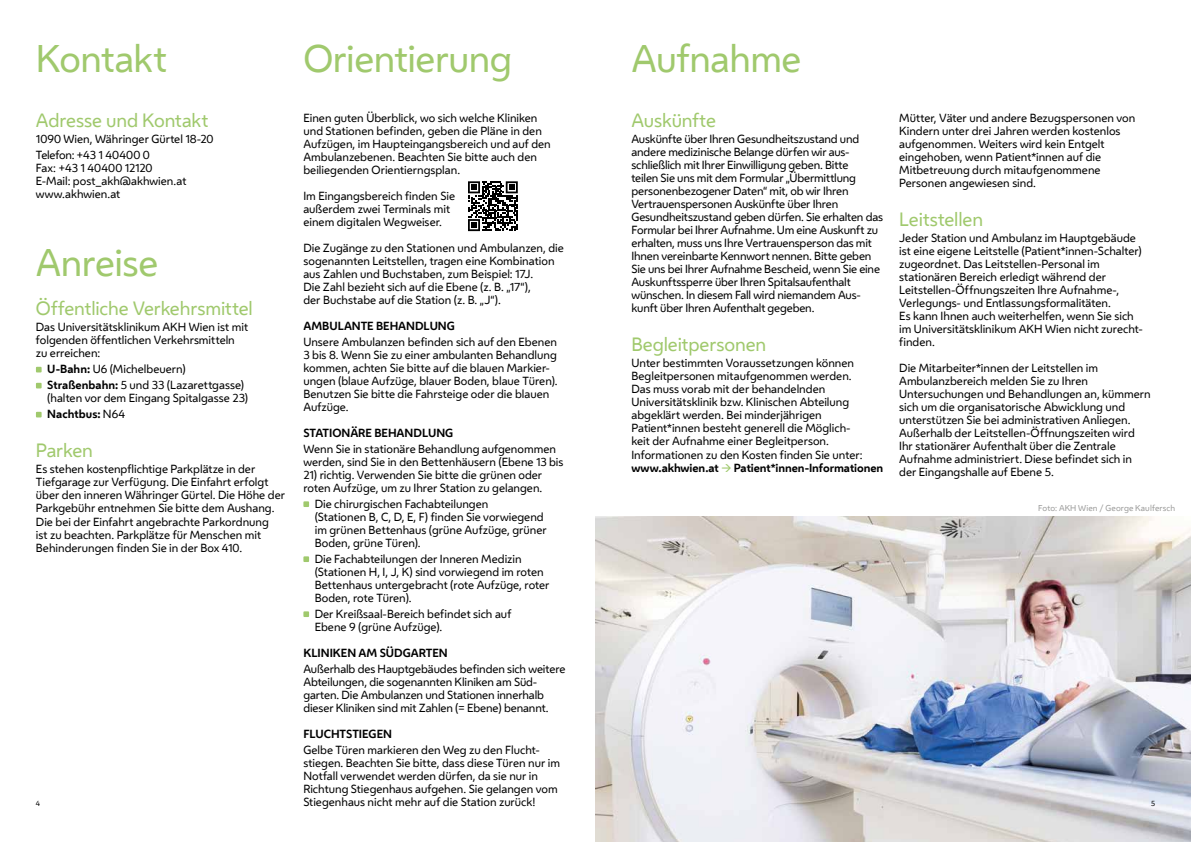
<style>
.page{position:relative;width:1191px;height:842px;background:#fff}
.page>*{position:absolute;margin:0;border:0;box-sizing:border-box;transform-origin:0 0}
.t1{font:36px "Wiener Melange";letter-spacing:-.015em;color:#a0c96d}
.t2{font:18px "Wiener Melange";letter-spacing:-.005em;color:#a0c96d}
.t3{font:11px/13px "Wiener Melange";color:#000}
.t4{font:700 11px "Wiener Melange";letter-spacing:-.005em;color:#000}
.t5{font:8px "Wiener Melange";letter-spacing:.015em;color:#9d9d9c}
.t6{font:7px "Wiener Melange";color:#000}
.s1{font-weight:700}
.s2{color:#a0c96d}
</style>
<div class="page">
<svg style="left:36px;top:367px;width:6px;height:5px"></svg>
<svg style="left:36px;top:383px;width:6px;height:5px"></svg>
<svg style="left:36px;top:412px;width:6px;height:5px"></svg>
<svg style="left:303px;top:501px;width:6px;height:6px"></svg>
<svg style="left:303px;top:556px;width:6px;height:6px"></svg>
<svg style="left:303px;top:611px;width:6px;height:6px"></svg>
<img style="left:595px;top:517px;width:596px;height:325px">
<svg style="left:468px;top:181px;width:50px;height:50px"></svg>
<h1 class="t1" style="left:36px;top:31px;width:133px">Kontakt</h1>
<h1 class="t1" style="left:303px;top:31px;width:210px">Orientierung</h1>
<h1 class="t1" style="left:631px;top:31px;width:171px">Aufnahme</h1>
<h2 class="t2" style="left:36px;top:107px;width:174px">Adresse und Kontakt</h2>
<p class="t3" style="left:36px;top:131px;width:179px;line-height:16px">1090 Wien, Währinger Gürtel 18-20<br>Telefon: +43 1 40400 0</p>
<p class="t3" style="left:36px;top:161px;width:152px">Fax: +43 1 40400 12120<br>E-Mail: post_akh@akhwien.at www.akhwien.at</p>
<p class="t3" style="left:303px;top:111px;width:249px">Einen guten Überblick, wo sich welche Kliniken und Stationen befinden, geben die Pläne in den Aufzügen, im Haupteingangsbereich und auf den Ambulanzebenen. Beachten Sie bitte auch den beiliegenden Orientierngsplan.</p>
<p class="t3" style="left:303px;top:189px;width:153px">Im Eingangsbereich finden Sie außerdem zwei Terminals mit einem digitalen Wegweiser.</p>
<p class="t3" style="left:303px;top:241px;width:262px">Die Zugänge zu den Stationen und Ambulanzen, die sogenannten Leitstellen, tragen eine Kombination aus Zahlen und Buchstaben, zum Beispiel: 17J.<br>Die Zahl bezieht sich auf die Ebene (z. B. „17“),<br>der Buchstabe auf die Station (z. B. „J“).</p>
<p class="t4" style="left:303px;top:317px;width:18px">Ambu</p>
<p class="t4" style="left:338px;top:317px;width:15px">lante</p>
<p class="t4" style="left:376px;top:317px;width:17px">Behand</p>
<p class="t4" style="left:424px;top:317px;width:15px">lung</p>
<p class="t3" style="left:303px;top:335px;width:256px">Unsere Ambulanzen befinden sich auf den Ebenen 3 bis 8. Wenn Sie zu einer ambulanten Behandlung kommen, achten Sie bitte auf die blauen Markier&shy;ungen (blaue Aufzüge, blauer Boden, blaue Türen).<br>Benutzen Sie bitte die Fahrsteige oder die blauen Aufzüge.</p>
<p class="t4" style="left:303px;top:424px;width:14px">Station</p>
<p class="t4" style="left:350px;top:424px;width:41px">äre Behand</p>
<p class="t4" style="left:422px;top:424px;width:15px">lung</p>
<p class="t3" style="left:303px;top:442px;width:262px">Wenn Sie in stationäre Behandlung aufgenommen werden, sind Sie in den Bettenhäusern (Ebene 13 bis</p>
<p class="t3" style="left:303px;top:468px;width:240px">21) richtig. Verwenden Sie bitte die grünen oder roten Aufzüge, um zu Ihrer Station zu gelangen.</p>
<p class="t3" style="left:315px;top:497px;width:233px">Die chirurgischen Fachabteilungen<br>(Stationen B, C, D, E, F) finden Sie vorwiegend im grünen Bettenhaus (grüne Aufzüge, grüner Boden, grüne Türen).</p>
<p class="t3" style="left:315px;top:552px;width:236px">Die Fachabteilungen der Inneren Medizin (Stationen H, I, J, K) sind vorwiegend im roten Bettenhaus untergebracht (rote Aufzüge, roter Boden, rote Türen).</p>
<p class="t3" style="left:315px;top:607px;width:198px">Der Kreißsaal-Bereich befindet sich auf<br>Ebene 9 (grüne Aufzüge).</p>
<p class="t4" style="left:303px;top:644px;width:22px">Kliniken</p>
<p class="t4" style="left:358px;top:644px;width:45px">am Südgarten</p>
<p class="t3" style="left:303px;top:662px;width:264px">Außerhalb des Hauptgebäudes befinden sich weitere Abteilungen, die sogenannten Kliniken am Süd&shy;garten. Die Ambulanzen und Stationen innerhalb dieser Kliniken sind mit Zahlen (= Ebene) benannt.</p>
<p class="t4" style="left:303px;top:725px;width:36px">Fluchtstiegen</p>
<p class="t3" style="left:303px;top:743px;width:258px">Gelbe Türen markieren den Weg zu den Flucht&shy;stiegen. Beachten Sie bitte, dass diese Türen nur im Notfall verwendet werden dürfen, da sie nur in Richtung Stiegenhaus aufgehen. Sie gelangen vom Stiegenhaus nicht mehr auf die Station zurück!</p>
<h2 class="t2" style="left:631px;top:107px;width:86px">Auskünfte</h2>
<p class="t3" style="left:631px;top:132px;width:253px">Auskünfte über Ihren Gesundheitszustand und andere medizinische Belange dürfen wir aus&shy;schließlich mit Ihrer Einwilligung geben. Bitte<br>teilen Sie uns mit dem Formular „Übermittlung personenbezogener Daten“ mit, ob wir Ihren Vertrauenspersonen Auskünfte über Ihren Gesundheitszustand geben dürfen. Sie erhalten das Formular bei Ihrer Aufnahme. Um eine Auskunft zu erhalten, muss uns Ihre Vertrauensperson das mit Ihnen vereinbarte Kennwort nennen. Bitte geben Sie uns bei Ihrer Aufnahme Bescheid, wenn Sie eine Auskunftssperre über Ihren Spitalsaufenthalt wünschen. In diesem Fall wird niemandem Aus&shy;kunft über Ihren Aufenthalt gegeben.</p>
<h2 class="t2" style="left:631px;top:331px;width:136px">Begleitpersonen</h2>
<p class="t3" style="left:631px;top:356px;width:253px">Unter bestimmten Voraussetzungen können Begleitpersonen mitaufgenommen werden.<br>Das muss vorab mit der behandelnden Universitätsklinik bzw. Klinischen Abteilung abgeklärt werden. Bei minderjährigen Patient*innen besteht generell die Möglich-<br>keit der Aufnahme einer Begleitperson.<br>Informationen zu den Kosten finden Sie unter: <span class="s1">www.akhwien.at</span> <span class="s2">→</span> <span class="s1">Patient*innen-Informationen</span></p>
<h1 class="t1" style="left:36px;top:235px;width:124px">Anreise</h1>
<h2 class="t2" style="left:36px;top:295px;width:218px">Öffentliche Verkehrsmittel</h2>
<p class="t3" style="left:36px;top:320px;width:214px">Das Universitätsklinikum AKH Wien ist mit folgenden öffentlichen Verkehrsmitteln zu erreichen:</p>
<p class="t3" style="left:47px;top:361px;width:198px;line-height:16px"><span class="s1">U-Bahn:</span> U6 (Michelbeuern)<br><span class="s1">Straßenbahn:</span> 5 und 33 (Lazarettgasse)</p>
<p class="t3" style="left:47px;top:390px;width:202px;line-height:16px">(halten vor dem Eingang Spitalgasse 23)<br><span class="s1">Nachtbus:</span> N64</p>
<h2 class="t2" style="left:36px;top:437px;width:58px">Parken</h2>
<p class="t3" style="left:36px;top:462px;width:250px">Es stehen kostenpflichtige Parkplätze in der Tiefgarage zur Verfügung. Die Einfahrt erfolgt über den inneren Währinger Gürtel. Die Höhe der Parkgebühr entnehmen Sie bitte dem Aushang.<br>Die bei der Einfahrt angebrachte Parkordnung<br>ist zu beachten. Parkplätze für Menschen mit Behinderungen finden Sie in der Box 410.</p>
<p class="t6" style="left:36px;top:798px;width:6px">4</p>
<p class="t3" style="left:899px;top:111px;width:238px">Mütter, Väter und andere Bezugspersonen von Kindern unter drei Jahren werden kostenlos aufgenommen. Weiters wird kein Entgelt eingehoben, wenn Patient*innen auf die Mitbetreuung durch mitaufgenommene Personen angewiesen sind.</p>
<h2 class="t2" style="left:899px;top:205px;width:85px">Leitstellen</h2>
<p class="t3" style="left:899px;top:231px;width:245px">Jeder Station und Ambulanz im Hauptgebäude ist eine eigene Leitstelle (Patient*innen-Schalter) zugeordnet. Das Leitstellen-Personal im stationären Bereich erledigt während der Leitstellen-Öffnungszeiten Ihre Aufnahme-, Verlegungs- und Entlassungsformalitäten.<br>Es kann Ihnen auch weiterhelfen, wenn Sie sich im Universitätsklinikum AKH Wien nicht zurecht&shy;finden.</p>
<p class="t3" style="left:899px;top:361px;width:253px">Die Mitarbeiter*innen der Leitstellen im Ambulanzbereich melden Sie zu Ihren Untersuchungen und Behandlungen an, kümmern sich um die organisatorische Abwicklung und unterstützen Sie bei administrativen Anliegen.<br>Außerhalb der Leitstellen-Öffnungszeiten wird Ihr stationärer Aufenthalt über die Zentrale Aufnahme administriert. Diese befindet sich in der Eingangshalle auf Ebene 5.</p>
<p class="t5" style="left:1038px;top:501px;width:138px">Foto: AKH Wien / George Kaulfersch</p>
<p class="t6" style="left:1151px;top:798px;width:6px">5</p>
</div>
